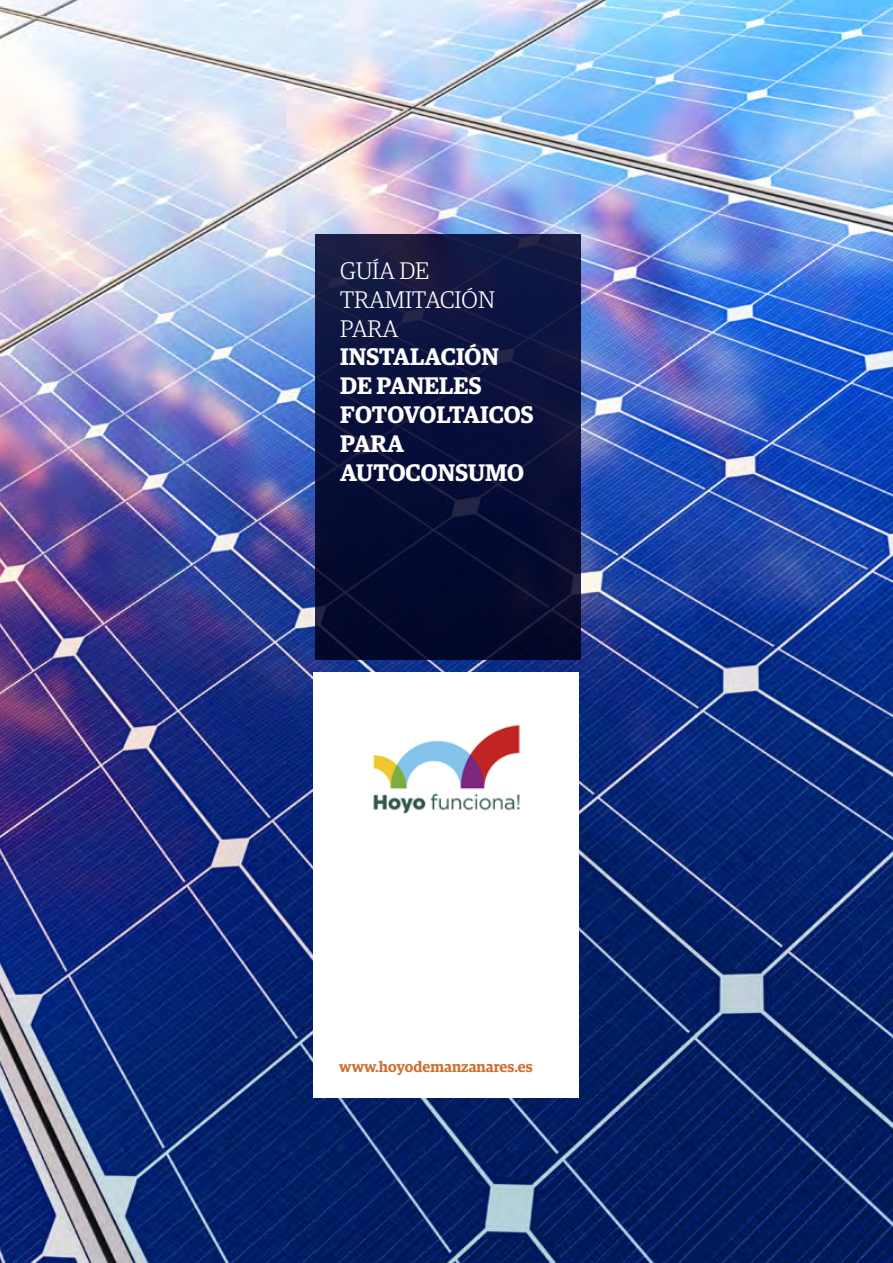
<style>
.page{position:relative;width:893px;height:1263px;background:#fff}
.page>*{position:absolute;margin:0;border:0;box-sizing:border-box;transform-origin:0 0}
.t1{font:600 24px/28.8px "Guardian Egyp";color:#fff}
.t2{font:300 24px/28.8px "Guardian Egyp";color:#fff}
.t3{font:600 15px "Guardian Egyp";color:#ce702f}
</style>
<div class="page">
<img style="left:0;top:0;width:893px;height:1263px">
<svg style="left:315px;top:235px;width:265px;height:425px;background:#0a1037"></svg>
<div style="left:314px;top:673px;width:265px;height:425px;background:#fff"></div>
<img style="left:373px;top:724px;width:147px;height:90px">
<p class="t2" style="left:340px;top:255px;width:156px">GUÍA DE<br>TRAMITACIÓN<br>PARA</p>
<p class="t1" style="left:340px;top:341px;width:195px">INSTALACIÓN<br>DE PANELES<br>FOTOVOLTAICOS<br>PARA<br>AUTOCONSUMO</p>
<p class="t3" style="left:339px;top:1056px;width:195px">www.hoyodemanzanares.es</p>
</div>
